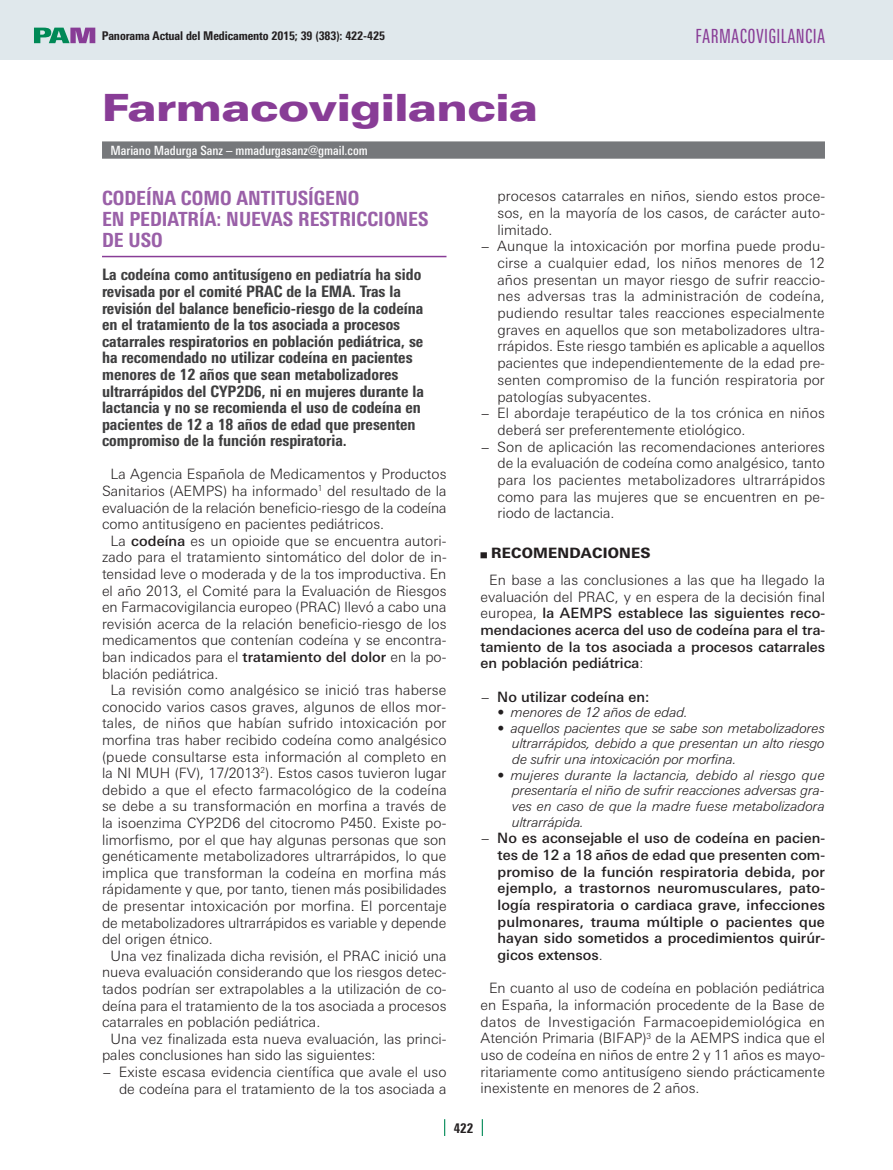
<style>
.page{position:relative;width:893px;height:1170px;background:#fff}
.page>*{position:absolute;margin:0;border:0;box-sizing:border-box;transform-origin:0 0}
.t1{font:900 37.5px "Linotype Univers Extd";color:#883c96}
.t2{font:800 condensed 19.5px/21.1px "Linotype Univers";color:#9a60a8}
.t3{font:19.5px "Linotype Univers Comp";letter-spacing:.05em;color:#883c96}
.t4{font:800 condensed 15.75px/16.6px "Linotype Univers";color:#3e3e3f}
.t5{font:300 14.25px/16.6px "Linotype Univers Basic";color:#231f20;text-align:justify}
.t6{font:500 14.25px/16.6px "Linotype Univers Basic";color:#231f20;text-align:justify}
.t7{font:800 14.25px "Linotype Univers Basic";letter-spacing:.015em;color:#231f20}
.t8{font:italic 300 13.5px/15.6px "Linotype Univers Basic";color:#231f20;text-align:justify}
.t9{font:800 condensed 13.5px "Linotype Univers";color:#231f20;scale:.95 1}
.t10{font:500 condensed 12.75px "Linotype Univers";color:#fff}
.t11{font:800 condensed 12px "Linotype Univers";letter-spacing:-.01em;color:#231f20}
.s1{font-weight:300}
.s2{font-style:normal}
.s3{font-weight:500}
</style>
<div class="page">
<svg style="left:444px;top:1119px;width:1px;height:16px"></svg>
<svg style="left:482px;top:1119px;width:1px;height:16px"></svg>
<div style="left:0;top:0;width:893px;height:59px;background:#e0e8ec"></div>
<svg style="left:34px;top:28px;width:61px;height:15px"></svg>
<div style="left:102px;top:141px;width:723px;height:18px;background:#76787b"></div>
<div style="left:480px;top:552px;width:7px;height:6px;background:#231f20"></div>
<hr style="left:102px;top:256px;width:344px;height:1px;background:#883c96">
<p class="t11" style="left:102px;top:29px;width:285px">Panorama Actual del Medicamento 2015; 39 (383): 422-425</p>
<h2 class="t3" style="left:696px;top:26px;width:131px">FARMACOVIGILANCIA</h2>
<h1 class="t1" style="left:102px;top:85px;width:437px">Farmacovigilancia</h1>
<p class="t10" style="left:111px;top:143px;width:259px">Mariano Madurga Sanz – mmadurgasanz@gmail.com</p>
<p class="t5" style="left:497px;top:188px;width:329px">procesos catarrales en niños, siendo estos proce-</p>
<p class="t5" style="left:497px;top:204px;width:329px">sos, en la mayoría de los casos, de carácter auto-</p>
<p class="t5" style="left:497px;top:221px;width:57px">limitado.</p>
<p class="t5" style="left:480px;top:238px;width:346px">− Aunque la intoxicación por morfina puede produ-</p>
<p class="t5" style="left:497px;top:254px;width:329px">cirse a cualquier edad, los niños menores de 12</p>
<p class="t5" style="left:497px;top:271px;width:329px">años presentan un mayor riesgo de sufrir reaccio-</p>
<p class="t5" style="left:497px;top:288px;width:329px">nes adversas tras la administración de codeína,</p>
<p class="t5" style="left:497px;top:304px;width:329px">pudiendo resultar tales reacciones especialmente</p>
<p class="t5" style="left:497px;top:321px;width:329px">graves en aquellos que son metabolizadores ultra-</p>
<p class="t5" style="left:497px;top:338px;width:329px">rrápidos. Este riesgo también es aplicable a aquellos</p>
<p class="t5" style="left:497px;top:354px;width:329px">pacientes que independientemente de la edad pre-</p>
<p class="t5" style="left:497px;top:371px;width:329px">senten compromiso de la función respiratoria por</p>
<p class="t5" style="left:497px;top:388px;width:155px">patologías subyacentes.</p>
<p class="t5" style="left:480px;top:404px;width:346px">− El abordaje terapéutico de la tos crónica en niños</p>
<p class="t5" style="left:497px;top:421px;width:250px">deberá ser preferentemente etiológico.</p>
<p class="t5" style="left:480px;top:438px;width:346px">− Son de aplicación las recomendaciones anteriores</p>
<p class="t5" style="left:497px;top:455px;width:329px">de la evaluación de codeína como analgésico, tanto</p>
<p class="t5" style="left:497px;top:471px;width:329px">para los pacientes metabolizadores ultrarrápidos</p>
<p class="t5" style="left:497px;top:488px;width:329px">como para las mujeres que se encuentren en pe-</p>
<p class="t5" style="left:497px;top:505px;width:118px">riodo de lactancia.</p>
<p class="t7" style="left:491px;top:544px;width:161px">RECOMENDACIONES</p>
<p class="t6" style="left:480px;top:571px;width:346px;text-indent:9px"><span class="s1">En base a las conclusiones a las que ha llegado la evaluación del PRAC, y en espera de la decisión final europea,</span> la AEMPS establece las siguientes reco&shy;mendaciones acerca del uso de codeína para el tra&shy;tamiento de la tos asociada a procesos catarrales en población pediátrica<span class="s1">:</span></p>
<p class="t6" style="left:480px;top:688px;width:170px"><span class="s1">−</span> No utilizar codeína en:</p>
<p class="t8" style="left:497px;top:704px;width:193px"><span class="s2">•</span> menores de 12 años de edad.</p>
<p class="t8" style="left:512px;top:719px;width:315px;text-indent:-15px"><span class="s2">•</span> aquellos pacientes que se sabe son metabolizadores ultrarrápidos, debido a que presentan un alto riesgo de sufrir una intoxicación por morfina.</p>
<p class="t8" style="left:512px;top:766px;width:315px;text-indent:-15px"><span class="s2">•</span> mujeres durante la lactancia, debido al riesgo que presentaría el niño de sufrir reacciones adversas gra&shy;ves en caso de que la madre fuese metabolizadora ultrarrápida.</p>
<p class="t6" style="left:497px;top:829px;width:329px;text-indent:-17px"><span class="s1">−</span> No es aconsejable el uso de codeína en pacien&shy;tes de 12 a 18 años de edad que presenten com&shy;promiso de la función respiratoria debida, por ejemplo, a trastornos neuromusculares, pato&shy;logía respiratoria o cardiaca grave, infecciones pulmonares, trauma múltiple o pacientes que hayan sido sometidos a procedimientos quirúr&shy;gicos extensos<span class="s1">.</span></p>
<p class="t5" style="left:480px;top:979px;width:346px;text-indent:9px">En cuanto al uso de codeína en población pediátrica en España, la información procedente de la Base de datos de Investigación Farmacoepidemiológica en Atención Primaria (BIFAP)<sup>3</sup> de la AEMPS indica que el uso de codeína en niños de entre 2 y 11 años es mayo&shy;ritariamente como antitusígeno siendo prácticamente inexistente en menores de 2 años.</p>
<h2 class="t2" style="left:102px;top:187px;width:328px">CODEÍNA COMO ANTITUSÍGENO<br>EN PEDIATRÍA: NUEVAS RESTRICCIONES<br>DE USO</h2>
<p class="t4" style="left:102px;top:266px;width:323px">La codeína como antitusígeno en pediatría ha sido revisada por el comité PRAC de la EMA. Tras la revisión del balance beneficio-riesgo de la codeína en el tratamiento de la tos asociada a procesos catarrales respiratorios en población pediátrica, se ha recomendado no utilizar codeína en pacientes menores de 12 años que sean metabolizadores ultrarrápidos del CYP2D6, ni en mujeres durante la lactancia y no se recomienda el uso de codeína en pacientes de 12 a 18 años de edad que presenten compromiso de la función respiratoria.</p>
<p class="t5" style="left:111px;top:466px;width:337px">La Agencia Española de Medicamentos y Productos</p>
<p class="t5" style="left:102px;top:482px;width:346px">Sanitarios (AEMPS) ha informado<sup>1</sup> del resultado de la</p>
<p class="t5" style="left:102px;top:499px;width:346px">evaluación de la relación beneficio-riesgo de la codeína</p>
<p class="t5" style="left:102px;top:515px;width:284px">como antitusígeno en pacientes pediátricos.</p>
<p class="t5" style="left:111px;top:532px;width:337px">La <span class="s3">codeína</span> es un opioide que se encuentra autori-</p>
<p class="t5" style="left:102px;top:549px;width:346px">zado para el tratamiento sintomático del dolor de in-</p>
<p class="t5" style="left:102px;top:565px;width:346px">tensidad leve o moderada y de la tos improductiva. En</p>
<p class="t5" style="left:102px;top:582px;width:346px">el año 2013, el Comité para la Evaluación de Riesgos</p>
<p class="t5" style="left:102px;top:598px;width:346px">en Farmacovigilancia europeo (PRAC) llevó a cabo una</p>
<p class="t5" style="left:102px;top:615px;width:346px">revisión acerca de la relación beneficio-riesgo de los</p>
<p class="t5" style="left:102px;top:631px;width:346px">medicamentos que contenían codeína y se encontra-</p>
<p class="t5" style="left:102px;top:648px;width:346px">ban indicados para el <span class="s3">tratamiento del dolor</span> en la po-</p>
<p class="t5" style="left:102px;top:665px;width:118px">blación pediátrica.</p>
<p class="t5" style="left:111px;top:681px;width:337px">La revisión como analgésico se inició tras haberse</p>
<p class="t5" style="left:102px;top:698px;width:346px">conocido varios casos graves, algunos de ellos mor-</p>
<p class="t5" style="left:102px;top:714px;width:346px">tales, de niños que habían sufrido intoxicación por</p>
<p class="t5" style="left:102px;top:731px;width:346px">morfina tras haber recibido codeína como analgésico</p>
<p class="t5" style="left:102px;top:748px;width:346px">(puede consultarse esta información al completo en</p>
<p class="t5" style="left:102px;top:764px;width:346px">la NI MUH (FV), 17/2013<sup>2</sup>). Estos casos tuvieron lugar</p>
<p class="t5" style="left:102px;top:781px;width:346px">debido a que el efecto farmacológico de la codeína</p>
<p class="t5" style="left:102px;top:797px;width:346px">se debe a su transformación en morfina a través de</p>
<p class="t5" style="left:102px;top:814px;width:346px">la isoenzima CYP2D6 del citocromo P450. Existe po-</p>
<p class="t5" style="left:102px;top:830px;width:346px">limorfismo, por el que hay algunas personas que son</p>
<p class="t5" style="left:102px;top:847px;width:346px">genéticamente metabolizadores ultrarrápidos, lo que</p>
<p class="t5" style="left:102px;top:864px;width:346px">implica que transforman la codeína en morfina más</p>
<p class="t5" style="left:102px;top:880px;width:346px">rápidamente y que, por tanto, tienen más posibilidades</p>
<p class="t5" style="left:102px;top:897px;width:346px">de presentar intoxicación por morfina. El porcentaje</p>
<p class="t5" style="left:102px;top:913px;width:346px">de metabolizadores ultrarrápidos es variable y depende</p>
<p class="t5" style="left:102px;top:930px;width:112px">del origen étnico.</p>
<p class="t5" style="left:111px;top:947px;width:337px">Una vez finalizada dicha revisión, el PRAC inició una</p>
<p class="t5" style="left:102px;top:963px;width:346px">nueva evaluación considerando que los riesgos detec-</p>
<p class="t5" style="left:102px;top:980px;width:346px">tados podrían ser extrapolables a la utilización de co-</p>
<p class="t5" style="left:102px;top:996px;width:346px">deína para el tratamiento de la tos asociada a procesos</p>
<p class="t5" style="left:102px;top:1013px;width:220px">catarrales en población pediátrica.</p>
<p class="t5" style="left:111px;top:1030px;width:337px">Una vez finalizada esta nueva evaluación, las princi-</p>
<p class="t5" style="left:102px;top:1046px;width:275px">pales conclusiones han sido las siguientes:</p>
<p class="t5" style="left:102px;top:1063px;width:346px">− Existe escasa evidencia científica que avale el uso</p>
<p class="t5" style="left:119px;top:1079px;width:329px">de codeína para el tratamiento de la tos asociada a</p>
<p class="t9" style="left:454px;top:1119px;width:22px">422</p>
</div>
